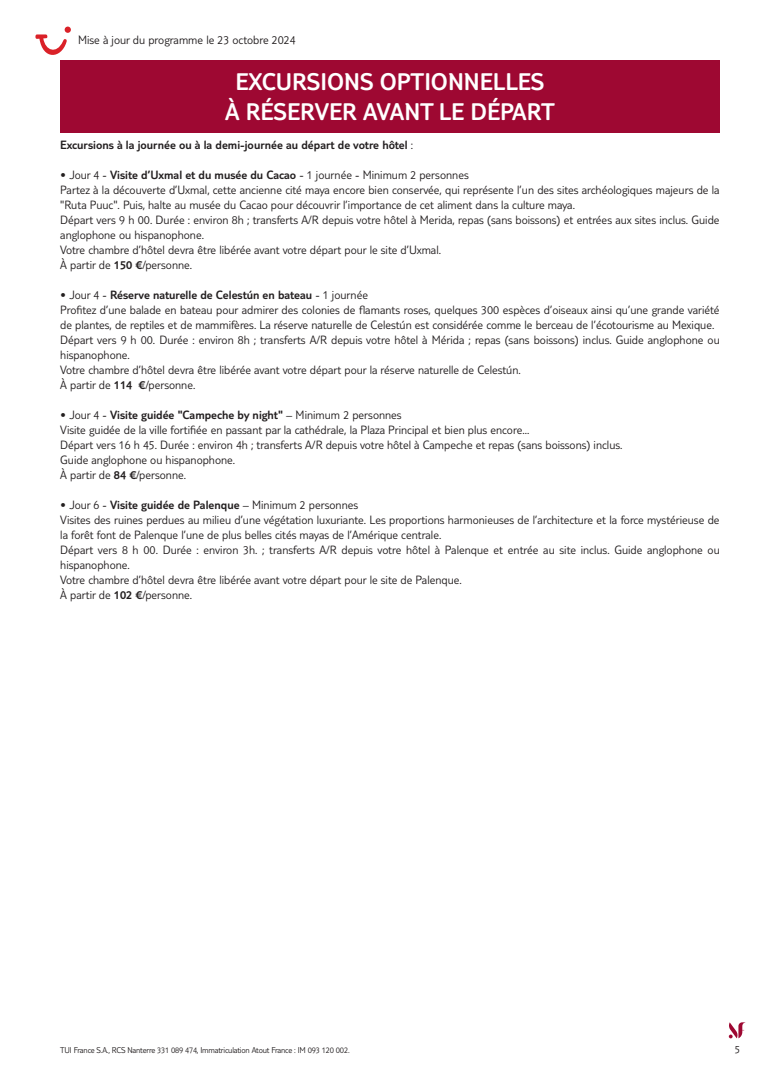
<style>
.page{position:relative;width:780px;height:1088px;background:#fff}
.page>*{position:absolute;margin:0;border:0;box-sizing:border-box;transform-origin:0 0}
.t1{font:300 25px/30px "TUI Type";color:#fff;text-align:center}
.t2{font:300 12.5px/15px "TUI Type";color:#231f20}
.t3{font:300 12.5px "TUI Type";color:#231f20}
.t4{font:300 11.25px "TUI Type";color:#231f20}
.t5{font:300 8.75px "TUI Type";letter-spacing:-.02em;color:#231f20}
.s1{font-style:inherit}
</style>
<div class="page">
<svg style="left:728px;top:1022px;width:18px;height:16px"></svg>
<div style="left:60px;top:60px;width:659px;height:73px;background:#9e0832"></div>
<svg style="left:35px;top:27px;width:36px;height:28px"></svg>
<p class="t2" style="left:78px;top:32px;width:219px">Mise à jour du programme le 23 octobre 2024</p>
<h1 class="t1" style="left:225px;top:66px;width:331px">EXCURSIONS OPTIONNELLES<br>À RÉSERVER AVANT LE DÉPART</h1>
<p class="t3" style="left:60px;top:138px;width:354px">Excursions à la journée ou à la demi-journée au départ de votre hôtel <span class="s1">:</span></p>
<p class="t2" style="left:60px;top:167px;width:661px">• Jour 4 - <span class="s1">Visite d’Uxmal et du musée du Cacao</span> - 1 journée - Minimum 2 personnes<br>Partez à la découverte d’Uxmal, cette ancienne cité maya encore bien conservée, qui représente l’un des sites archéologiques majeurs de la "Ruta Puuc". Puis, halte au musée du Cacao pour découvrir l’importance de cet aliment dans la culture maya.<br>Départ vers 9 h 00. Durée : environ 8h ; transferts A/R depuis votre hôtel à Merida, repas (sans boissons) et entrées aux sites inclus. Guide anglophone ou hispanophone.<br>Votre chambre d’hôtel devra être libérée avant votre départ pour le site d’Uxmal.<br>À partir de <span class="s1">150 €</span>/personne.</p>
<p class="t2" style="left:60px;top:287px;width:661px">• Jour 4 - <span class="s1">Réserve naturelle de Celestún en bateau</span> - 1 journée<br>Profitez d’une balade en bateau pour admirer des colonies de flamants roses, quelques 300 espèces d’oiseaux ainsi qu’une grande variété de plantes, de reptiles et de mammifères. La réserve naturelle de Celestún est considérée comme le berceau de l’écotourisme au Mexique.<br>Départ vers 9 h 00. Durée : environ 8h ; transferts A/R depuis votre hôtel à Mérida ; repas (sans boissons) inclus. Guide anglophone ou hispanophone.<br>Votre chambre d’hôtel devra être libérée avant votre départ pour la réserve naturelle de Celestún.<br>À partir de <span class="s1">114 €</span>/personne.</p>
<p class="t2" style="left:60px;top:407px;width:563px">• Jour 4 - <span class="s1">Visite guidée "Campeche by night"</span> – Minimum 2 personnes<br>Visite guidée de la ville fortifiée en passant par la cathédrale, la Plaza Principal et bien plus encore...<br>Départ vers 16 h 45. Durée : environ 4h ; transferts A/R depuis votre hôtel à Campeche et repas (sans boissons) inclus.<br>Guide anglophone ou hispanophone.<br>À partir de <span class="s1">84 €</span>/personne.</p>
<p class="t2" style="left:60px;top:497px;width:661px">• Jour 6 - <span class="s1">Visite guidée de Palenque</span> – Minimum 2 personnes<br>Visites des ruines perdues au milieu d’une végétation luxuriante. Les proportions harmonieuses de l’architecture et la force mystérieuse de la forêt font de Palenque l’une de plus belles cités mayas de l’Amérique centrale.<br>Départ vers 8 h 00. Durée : environ 3h. ; transferts A/R depuis votre hôtel à Palenque et entrée au site inclus. Guide anglophone ou hispanophone.<br>Votre chambre d’hôtel devra être libérée avant votre départ pour le site de Palenque.<br>À partir de <span class="s1">102 €</span>/personne.</p>
<p class="t5" style="left:60px;top:1045px;width:291px">TUI France S.A., RCS Nanterre 331 089 474, Immatriculation Atout France : IM 093 120 002.</p>
<p class="t4" style="left:734px;top:1042px;width:7px">5</p>
</div>
